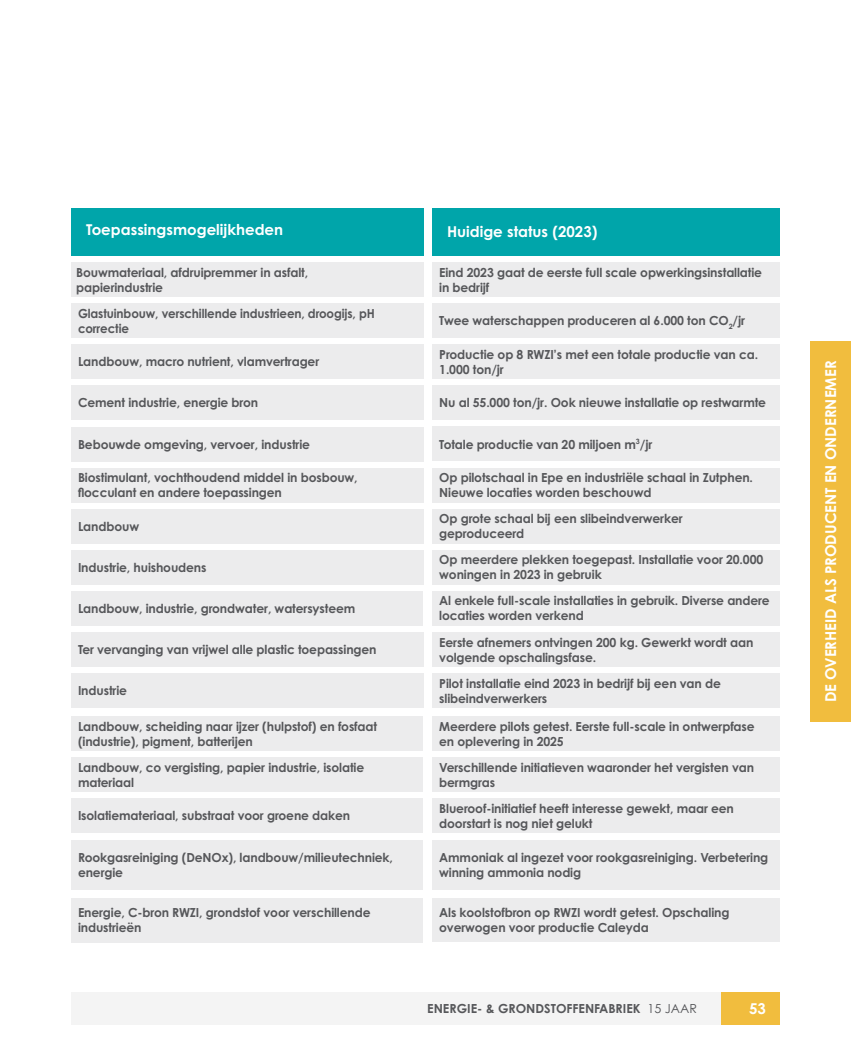
<style>
.page{position:relative;width:851px;height:1063px;background:#fff}
.page>*{position:absolute;margin:0;border:0;box-sizing:border-box;transform-origin:0 0}
.t1{font:700 15px "Century Gothic Pro";color:#fff}
.t2{font:700 12.5px/15px "Century Gothic Pro";letter-spacing:-.01em;color:#56575a}
.t3{font:700 12.5px/15px "Century Gothic Pro";letter-spacing:-.01em;color:#56575a;scale:.95 1}
.s1{font-weight:400}
</style>
<div class="page">
<div style="left:71px;top:208px;width:352px;height:47px;background:#00a5aa"></div>
<div style="left:71px;top:263px;width:352px;height:34px;background:#ececed"></div>
<div style="left:71px;top:304px;width:352px;height:34px;background:#ececed"></div>
<div style="left:71px;top:345px;width:352px;height:34px;background:#ececed"></div>
<div style="left:71px;top:386px;width:352px;height:34px;background:#ececed"></div>
<div style="left:71px;top:428px;width:352px;height:34px;background:#ececed"></div>
<div style="left:71px;top:468px;width:352px;height:34px;background:#ececed"></div>
<div style="left:71px;top:550px;width:352px;height:34px;background:#ececed"></div>
<div style="left:71px;top:591px;width:352px;height:34px;background:#ececed"></div>
<div style="left:71px;top:632px;width:352px;height:34px;background:#ececed"></div>
<div style="left:71px;top:674px;width:352px;height:34px;background:#ececed"></div>
<div style="left:71px;top:717px;width:352px;height:34px;background:#ececed"></div>
<div style="left:71px;top:758px;width:352px;height:34px;background:#ececed"></div>
<div style="left:71px;top:799px;width:352px;height:34px;background:#ececed"></div>
<div style="left:71px;top:840px;width:352px;height:49px;background:#ececed"></div>
<div style="left:71px;top:898px;width:352px;height:45px;background:#ececed"></div>
<div style="left:432px;top:208px;width:348px;height:47px;background:#00a5aa"></div>
<div style="left:432px;top:263px;width:348px;height:34px;background:#ececed"></div>
<div style="left:432px;top:304px;width:348px;height:34px;background:#ececed"></div>
<div style="left:432px;top:345px;width:348px;height:34px;background:#ececed"></div>
<div style="left:432px;top:386px;width:348px;height:34px;background:#ececed"></div>
<div style="left:432px;top:427px;width:348px;height:34px;background:#ececed"></div>
<div style="left:432px;top:468px;width:348px;height:34px;background:#ececed"></div>
<div style="left:432px;top:550px;width:348px;height:34px;background:#ececed"></div>
<div style="left:432px;top:591px;width:348px;height:34px;background:#ececed"></div>
<div style="left:432px;top:632px;width:348px;height:34px;background:#ececed"></div>
<div style="left:432px;top:674px;width:348px;height:34px;background:#ececed"></div>
<div style="left:432px;top:717px;width:348px;height:34px;background:#ececed"></div>
<div style="left:432px;top:758px;width:348px;height:34px;background:#ececed"></div>
<div style="left:432px;top:799px;width:348px;height:34px;background:#ececed"></div>
<div style="left:432px;top:840px;width:348px;height:49px;background:#ececed"></div>
<div style="left:432px;top:898px;width:348px;height:43px;background:#ececed"></div>
<div style="left:71px;top:509px;width:352px;height:34px;background:#ececed"></div>
<div style="left:432px;top:509px;width:348px;height:34px;background:#ececed"></div>
<div style="left:71px;top:992px;width:650px;height:32px;background:#f4f4f4"></div>
<div style="left:721px;top:992px;width:59px;height:32px;background:#f1bd3e"></div>
<div style="left:810px;top:342px;width:40px;height:379px;background:#f1bd3e"></div>
<p class="t1" style="left:86px;top:221px;width:198px">Toepassingsmogelijkheden</p>
<p class="t1" style="left:447px;top:223px;width:152px">Huidige status (2023)</p>
<p class="t2" style="left:76px;top:264px;width:233px">Bouwmateriaal, afdruipremmer in asfalt, papierindustrie</p>
<p class="t2" style="left:439px;top:264px;width:324px">Eind 2023 gaat de eerste full scale opwerkingsinstallatie in bedrijf</p>
<p class="t2" style="left:439px;top:313px;width:307px">Twee waterschappen produceren al 6.000 ton CO<sub>2</sub>/jr</p>
<p class="t2" style="left:439px;top:347px;width:320px">Productie op 8 RWZI’s met een totale productie van ca.<br>1.000 ton/jr</p>
<p class="t2" style="left:439px;top:395px;width:328px">Nu al 55.000 ton/jr. Ook nieuwe installatie op restwarmte</p>
<p class="t2" style="left:439px;top:436px;width:214px">Totale productie van 20 miljoen m<sup>3</sup>/jr</p>
<p class="t2" style="left:439px;top:470px;width:315px">Op pilotschaal in Epe en industriële schaal in Zutphen.<br>Nieuwe locaties worden beschouwd</p>
<p class="t3" style="left:78px;top:306px;width:314px">Glastuinbouw, verschillende industrieen, droogijs, pH correctie</p>
<p class="t2" style="left:78px;top:354px;width:243px">Landbouw, macro nutrient, vlamvertrager</p>
<p class="t2" style="left:78px;top:395px;width:182px">Cement industrie, energie bron</p>
<p class="t2" style="left:78px;top:437px;width:233px">Bebouwde omgeving, vervoer, industrie</p>
<p class="t2" style="left:78px;top:470px;width:281px">Biostimulant, vochthoudend middel in bosbouw, flocculant en andere toepassingen</p>
<p class="t2" style="left:78px;top:519px;width:63px">Landbouw</p>
<p class="t2" style="left:78px;top:560px;width:130px">Industrie, huishoudens</p>
<p class="t2" style="left:78px;top:601px;width:279px">Landbouw, industrie, grondwater, watersysteem</p>
<p class="t2" style="left:78px;top:642px;width:300px">Ter vervanging van vrijwel alle plastic toepassingen</p>
<p class="t2" style="left:78px;top:683px;width:51px">Industrie</p>
<p class="t2" style="left:78px;top:719px;width:301px">Landbouw, scheiding naar ijzer (hulpstof) en fosfaat (industrie), pigment, batterijen</p>
<p class="t2" style="left:78px;top:760px;width:288px">Landbouw, co vergisting, papier industrie, isolatie materiaal</p>
<p class="t2" style="left:78px;top:808px;width:274px">Isolatiemateriaal, substraat voor groene daken</p>
<p class="t2" style="left:78px;top:850px;width:316px">Rookgasreiniging (DeNOx), landbouw/milieutechniek, energie</p>
<p class="t2" style="left:78px;top:905px;width:294px">Energie, C-bron RWZI, grondstof voor verschillende industrieën</p>
<p class="t2" style="left:439px;top:511px;width:245px">Op grote schaal bij een slibeindverwerker geproduceerd</p>
<p class="t2" style="left:439px;top:552px;width:325px">Op meerdere plekken toegepast. Installatie voor 20.000 woningen in 2023 in gebruik</p>
<p class="t2" style="left:439px;top:593px;width:332px">Al enkele full-scale installaties in gebruik. Diverse andere locaties worden verkend</p>
<p class="t2" style="left:439px;top:634px;width:315px">Eerste afnemers ontvingen 200 kg. Gewerkt wordt aan volgende opschalingsfase.</p>
<p class="t2" style="left:439px;top:675px;width:283px">Pilot installatie eind 2023 in bedrijf bij een van de slibeindverwerkers</p>
<p class="t2" style="left:439px;top:719px;width:317px">Meerdere pilots getest. Eerste full-scale in ontwerpfase en oplevering in 2025</p>
<p class="t2" style="left:439px;top:760px;width:316px">Verschillende initiatieven waaronder het vergisten van bermgras</p>
<p class="t2" style="left:439px;top:801px;width:296px">Blueroof-initiatief heeft interesse gewekt, maar een doorstart is nog niet gelukt</p>
<p class="t2" style="left:439px;top:850px;width:330px">Ammoniak al ingezet voor rookgasreiniging. Verbetering winning ammonia nodig</p>
<p class="t2" style="left:439px;top:905px;width:292px">Als koolstofbron op RWZI wordt getest. Opschaling overwogen voor productie Caleyda</p>
<p class="t2" style="left:427px;top:1001px;width:271px">ENERGIE- &amp; GRONDSTOFFENFABRIEK <span class="s1">15 JAAR</span></p>
<p class="t1" style="left:749px;top:999px;width:18px">53</p>
<p class="t1" style="left:821px;top:702px;width:343px;rotate:-90deg">DE OVERHEID ALS PRODUCENT EN ONDERNEMER</p>
</div>
